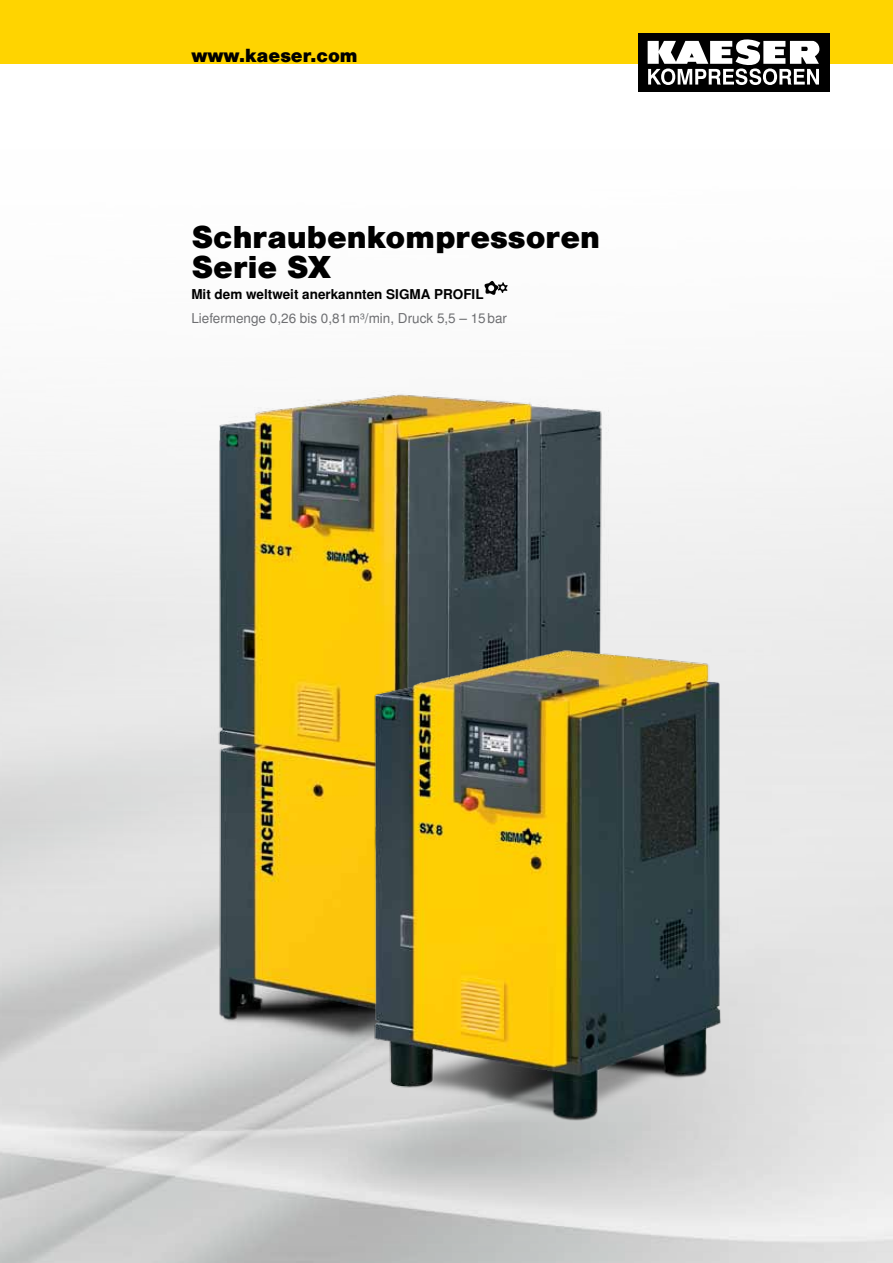
<style>
.page{position:relative;width:893px;height:1263px;background:#fff}
.page>*{position:absolute;margin:0;border:0;box-sizing:border-box;transform-origin:0 0}
.t1{font:900 30px/30px "Nimbus San L";color:#000}
.t2{font:900 18px "Nimbus San L";color:#000}
.t3{font:13.5px "Nimbus San L";color:#6d6e71}
.t4{font:700 13.5px "Nimbus San L";color:#000}
</style>
<div class="page">
<img style="left:0;top:64px;width:893px;height:1199px">
<div style="left:0;top:0;width:893px;height:64px;background:#ffd400"></div>
<div style="left:638px;top:33px;width:191px;height:58px;background:#000"></div>
<svg style="left:648px;top:39px;width:171px;height:46px"></svg>
<img style="left:187px;top:366px;width:565px;height:776px">
<img style="left:340px;top:615px;width:422px;height:548px">
<svg style="left:484px;top:281px;width:24px;height:14px"></svg>
<h2 class="t2" style="left:191px;top:45px;width:168px">www.kaeser.com</h2>
<h1 class="t1" style="left:192px;top:222px;width:410px">Schraubenkompressoren<br>Serie SX</h1>
<p class="t4" style="left:191px;top:286px;width:294px">Mit dem weltweit anerkannten SIGMA PROFIL</p>
<p class="t3" style="left:191px;top:310px;width:317px">Liefermenge 0,26 bis 0,81m³/min, Druck 5,5 – 15bar</p>
</div>
